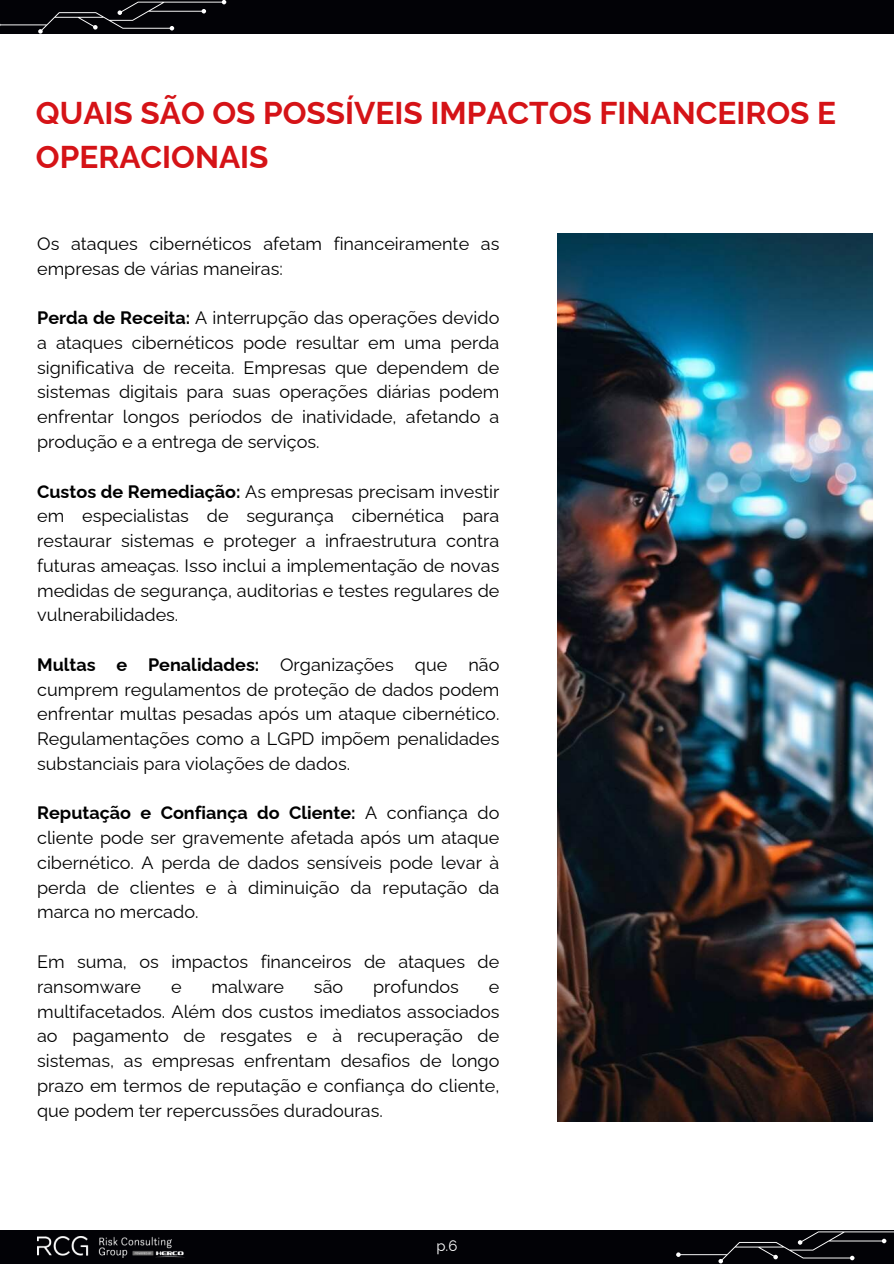
<style>
.page{position:relative;width:894px;height:1264px;background:#fff}
.page>*{position:absolute;margin:0;border:0;box-sizing:border-box;transform-origin:0 0}
.t1{font:700 31.5px/43.8px "Raleway";color:#d51317}
.t2{font:18px/24.8px "Raleway";color:#000;text-align:justify}
.t3{font:14.85px "Raleway";color:#fff}
.s1{font-weight:700}
</style>
<div class="page">
<div style="left:0;top:0;width:893px;height:34px;background:#020206"></div>
<div style="left:0;top:1229px;width:893px;height:34px;background:#020206"></div>
<svg style="left:0;top:0;width:226px;height:34px"></svg>
<svg style="left:676px;top:1229px;width:217px;height:34px"></svg>
<img style="left:37px;top:1236px;width:147px;height:21px">
<img style="left:557px;top:234px;width:315px;height:886px">
<h1 class="t1" style="left:36px;top:87px;width:801px">QUAIS SÃO OS POSSÍVEIS IMPACTOS FINANCEIROS E<br>OPERACIONAIS</h1>
<p class="t2" style="left:37px;top:229px;width:463px">Os ataques cibernéticos afetam financeiramente as empresas de várias maneiras:</p>
<p class="t2" style="left:37px;top:303px;width:463px"><span class="s1">Perda de Receita:</span> A interrupção das operações devido a ataques cibernéticos pode resultar em uma perda significativa de receita. Empresas que dependem de sistemas digitais para suas operações diárias podem enfrentar longos períodos de inatividade, afetando a produção e a entrega de serviços.</p>
<p class="t2" style="left:37px;top:477px;width:463px"><span class="s1">Custos de Remediação:</span> As empresas precisam investir em especialistas de segurança cibernética para restaurar sistemas e proteger a infraestrutura contra futuras ameaças. Isso inclui a implementação de novas medidas de segurança, auditorias e testes regulares de vulnerabilidades.</p>
<p class="t2" style="left:37px;top:650px;width:463px"><span class="s1">Multas e Penalidades:</span> Organizações que não cumprem regulamentos de proteção de dados podem enfrentar multas pesadas após um ataque cibernético.<br>Regulamentações como a LGPD impõem penalidades substanciais para violações de dados.</p>
<p class="t2" style="left:37px;top:798px;width:463px"><span class="s1">Reputação e Confiança do Cliente:</span> A confiança do cliente pode ser gravemente afetada após um ataque cibernético. A perda de dados sensíveis pode levar à perda de clientes e à diminuição da reputação da marca no mercado.</p>
<p class="t2" style="left:37px;top:947px;width:463px">Em suma, os impactos financeiros de ataques de ransomware</p>
<p class="t2" style="left:171px;top:972px;width:12px">e</p>
<p class="t2" style="left:211px;top:972px;width:74px">malware</p>
<p class="t2" style="left:314px;top:972px;width:31px">são</p>
<p class="t2" style="left:373px;top:972px;width:87px">profundos</p>
<p class="t2" style="left:37px;top:972px;width:463px;text-indent:451px">e multifacetados. Além dos custos imediatos associados ao pagamento de resgates e à recuperação de sistemas, as empresas enfrentam desafios de longo prazo em termos de reputação e confiança do cliente, que podem ter repercussões duradouras.</p>
<p class="t3" style="left:436px;top:1234px;width:22px">p.6</p>
</div>
